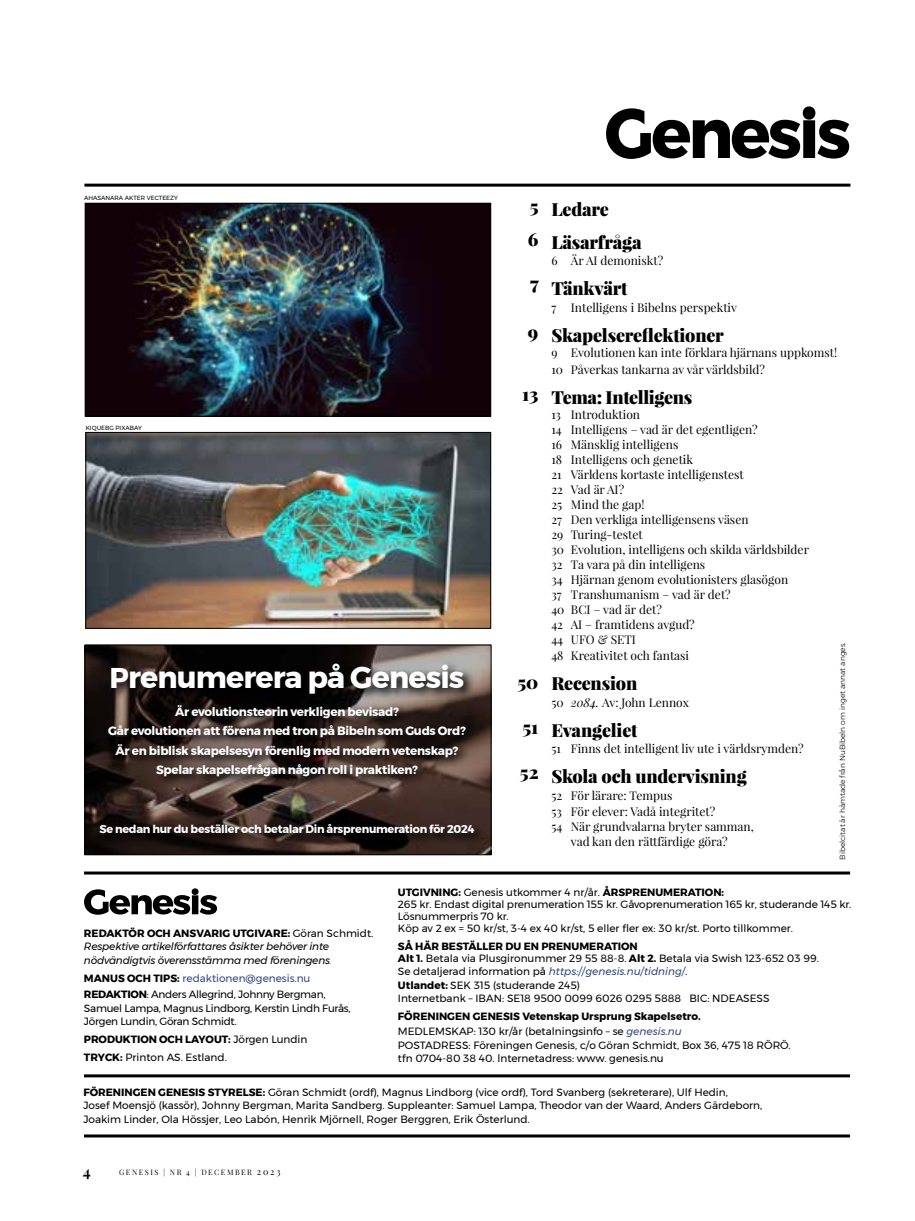
<style>
.page{position:relative;width:915px;height:1221px;background:#fff}
.page>*{position:absolute;margin:0;border:0;box-sizing:border-box;transform-origin:0 0}
.t1{font:700 30px "Montserrat";letter-spacing:-.03em;color:#fff}
.t2{font:900 18px/33px "Playfair Display";letter-spacing:-.01em;color:#000}
.t3{font:700 15px "Playfair Display";color:#000}
.t4{font:12px/15px "Playfair Display";color:#000}
.t5{font:700 12px/19.5px "Montserrat";letter-spacing:-.025em;color:#fff;text-align:center}
.t6{font:700 11.25px "Montserrat";letter-spacing:-.025em;color:#fff}
.t7{font:10.5px/13.5px "Montserrat";color:#000}
.t8{font:10.5px/16.5px "Montserrat";letter-spacing:-.025em;color:#000}
.t9{font:italic 10.5px/13.5px "Montserrat";letter-spacing:-.02em;color:#000}
.t10{font:700 10.5px/15px "Montserrat";color:#000}
.t11{font:300 7.5px "Montserrat";color:#000}
.t12{font:7.5px "Playfair Display";letter-spacing:.2em;color:#000}
.t13{font:6px "Montserrat";color:#000}
.s1{font-size:28.5px}
.s2{font-style:italic}
.s3{font-weight:700}
.s4{font-style:italic;color:#32477d}
.s5{font-weight:400}
.s6{font-weight:400;font-style:italic;color:#32477d}
.s7{font-weight:700;font-style:normal}
.s8{font-style:normal}
.s9{font-size:7.5px}
.s10{color:#32477d}
.s11{font-size:9px}
</style>
<div class="page">
<svg style="left:85px;top:644px;width:406px;height:211px;background:#2e2522"></svg>
<svg style="left:606px;top:106px;width:242px;height:53px"></svg>
<hr style="left:84px;top:184px;width:766px;height:3px;background:#000">
<hr style="left:84px;top:1134px;width:765px;height:3px;background:#000">
<hr style="left:84px;top:871px;width:765px;height:3px;background:#000">
<svg style="left:84px;top:888px;width:133px;height:26px"></svg>
<img style="left:87px;top:205px;width:402px;height:209px">
<div style="left:85px;top:203px;width:406px;height:213px;border:1px solid #000"></div>
<img style="left:87px;top:434px;width:402px;height:192px">
<div style="left:85px;top:432px;width:406px;height:196px;border:1px solid #000"></div>
<svg style="left:95px;top:660px;width:390px;height:186px;background:#342925"></svg>
<hr style="left:84px;top:1074px;width:765px;height:3px;background:#000">
<p class="t13" style="left:84px;top:193px;width:95px">AHASANARA AKTER VECTEEZY</p>
<p class="t13" style="left:86px;top:423px;width:58px">KIQUEBG PIXABAY</p>
<h1 class="t1" style="left:109px;top:653px;width:356px"><span class="s1">P</span>renumerera på Genesis</h1>
<p class="t5" style="left:108px;top:701px;width:359px">Är evolutionsteorin verkligen bevisad?<br>Går evolutionen att förena med tron på Bibeln som Guds Ord?<br>Är en biblisk skapelsesyn förenlig med modern vetenskap?<br>Spelar skapelsefrågan någon roll i praktiken?</p>
<p class="t6" style="left:99px;top:819px;width:376px">Se nedan hur du beställer och betalar Din årsprenumeration för 2024</p>
<h2 class="t2" style="left:527px;top:190px;width:12px">5<br>6</h2>
<h2 class="t2" style="left:530px;top:266px;width:10px">7</h2>
<h2 class="t2" style="left:527px;top:316px;width:12px">9</h2>
<h2 class="t2" style="left:522px;top:377px;width:18px">13</h2>
<h2 class="t2" style="left:517px;top:665px;width:22px">50</h2>
<h2 class="t2" style="left:522px;top:710px;width:17px">51</h2>
<h2 class="t2" style="left:519px;top:755px;width:20px">52</h2>
<h2 class="t2" style="left:551px;top:192px;width:92px">Ledare<br>Läsarfråga</h2>
<p class="t4" style="left:551px;top:253px;width:113px">6 Är AI demoniskt?</p>
<h2 class="t2" style="left:551px;top:272px;width:78px">Tänkvärt</h2>
<p class="t4" style="left:551px;top:300px;width:187px">7 Intelligens i Bibelns perspektiv</p>
<h2 class="t2" style="left:551px;top:318px;width:174px">Skapelsereflektioner</h2>
<p class="t4" style="left:551px;top:344px;width:287px;line-height:16.5px">9 Evolutionen kan inte förklara hjärnans uppkomst!<br>10 Påverkas tankarna av vår världsbild?</p>
<h2 class="t2" style="left:551px;top:380px;width:142px">Tema: Intelligens</h2>
<p class="t4" style="left:551px;top:406px;width:259px">13 Introduktion<br>14 Intelligens – vad är det egentligen?<br>16 Mänsklig intelligens<br>18 Intelligens och genetik<br>21 Världens kortaste intelligenstest<br>22 Vad är AI?<br>25 Mind the gap!<br>27 Den verkliga intelligensens väsen<br>29 Turing-testet<br>30 Evolution, intelligens och skilda världsbilder<br>32 Ta vara på din intelligens<br>34 Hjärnan genom evolutionisters glasögon<br>37 Transhumanism – vad är det?<br>40 BCI – vad är det?<br>42 AI – framtidens avgud?<br>44 UFO &amp; SETI</p>
<p class="t4" style="left:551px;top:648px;width:139px">48 Kreativitet och fantasi</p>
<h2 class="t2" style="left:551px;top:666px;width:87px">Recension</h2>
<p class="t4" style="left:551px;top:694px;width:139px">50 <span class="s2">2084.</span> Av: John Lennox</p>
<h2 class="t2" style="left:551px;top:713px;width:88px">Evangeliet</h2>
<p class="t4" style="left:551px;top:741px;width:254px">51 Finns det intelligent liv ute i världsrymden?</p>
<h2 class="t2" style="left:551px;top:759px;width:197px">Skola och undervisning</h2>
<p class="t4" style="left:551px;top:787px;width:165px;line-height:16.5px">52 För lärare: Tempus<br>53 För elever: Vadå integritet?</p>
<p class="t4" style="left:551px;top:819px;width:204px;text-align:center">54 När grundvalarna bryter samman, vad kan den rättfärdige göra?</p>
<p class="t11" style="left:836px;top:859px;width:219px;rotate:-90deg">Bibelcitat är hämtade från NuBibeln om inget annat anges.</p>
<p class="t7" style="left:398px;top:885px;width:455px;line-height:12px"><span class="s3">UTGIVNING:</span> Genesis utkommer 4 nr/år. <span class="s3">ÅRSPRENUMERATION:<br></span>265 kr. Endast digital prenumeration 155 kr. Gåvoprenumeration 165 kr, studerande 145 kr.<br>Lösnummerpris 70 kr.<br>Köp av 2 ex = 50 kr/st, 3-4 ex 40 kr/st, 5 eller fler ex: 30 kr/st. Porto tillkommer.</p>
<p class="t7" style="left:398px;top:939px;width:422px;line-height:12px"><span class="s3">SÅ HÄR BESTÄLLER DU EN PRENUMERATION<br>Alt 1.</span> Betala via Plusgironummer 29 55 88-8. <span class="s3">Alt 2.</span> Betala via Swish 123-652 03 99.</p>
<p class="t7" style="left:398px;top:964px;width:373px">Se detaljerad information på <span class="s4">https://genesis.nu/tidning/</span>.<br><span class="s3">Utlandet:</span> SEK 315 (studerande 245)<br>Internetbank – IBAN: SE18 9500 0099 6026 0295 5888 BIC: NDEASESS</p>
<p class="t10" style="left:398px;top:1008px;width:304px">FÖRENINGEN GENESIS Vetenskap Ursprung Skapelsetro.<br><span class="s5">MEDLEMSKAP: 130 kr/år (betalningsinfo – se</span> <span class="s6">genesis.nu</span></p>
<p class="t7" style="left:398px;top:1037px;width:394px">POSTADRESS: Föreningen Genesis, c/o Göran Schmidt, Box 36, 475 18 RÖRÖ. tfn 0704-80 38 40. lnternetadress: www. genesis.nu</p>
<p class="t9" style="left:84px;top:925px;width:291px"><span class="s7">REDAKTÖR OCH ANSVARIG UTGIVARE:</span> <span class="s8">Göran Schmidt.<br></span>Respektive artikelförfattares åsikter behöver inte nödvändigtvis överensstämma med föreningens<span class="s9">.</span></p>
<p class="t8" style="left:84px;top:969px;width:243px"><span class="s3">MANUS OCH TIPS:</span> <span class="s10">redaktionen@genesis.nu<br></span><span class="s3">REDAKTION</span>: Anders Allegrind, Johnny Bergman,</p>
<p class="t8" style="left:84px;top:1000px;width:268px;line-height:13.5px">Samuel Lampa, Magnus Lindborg, Kerstin Lindh Furås,<br>Jörgen Lundin, Göran Schmidt.</p>
<p class="t7" style="left:84px;top:1030px;width:225px;line-height:18px"><span class="s3">PRODUKTION OCH LAYOUT:</span> Jörgen Lundin<br><span class="s3">TRYCK:</span> Printon AS. Estland.</p>
<p class="t7" style="left:83px;top:1084px;width:680px"><span class="s3">FÖRENINGEN GENESIS STYRELSE:</span> Göran Schmidt (ordf), Magnus Lindborg (vice ordf), Tord Svanberg (sekreterare), Ulf Hedin,<br>Josef Moensjö (kassör), Johnny Bergman, Marita Sandberg. Suppleanter: Samuel Lampa, Theodor van der Waard, Anders Gärdeborn,<br>Joakim Linder, Ola Hössjer, Leo Labón, Henrik Mjörnell, Roger Berggren, Erik Österlund.</p>
<h3 class="t3" style="left:83px;top:1161px;width:9px">4</h3>
<p class="t12" style="left:119px;top:1167px;width:163px">GENESIS | NR 4 | DECEMBER <span class="s11">2023</span></p>
</div>
